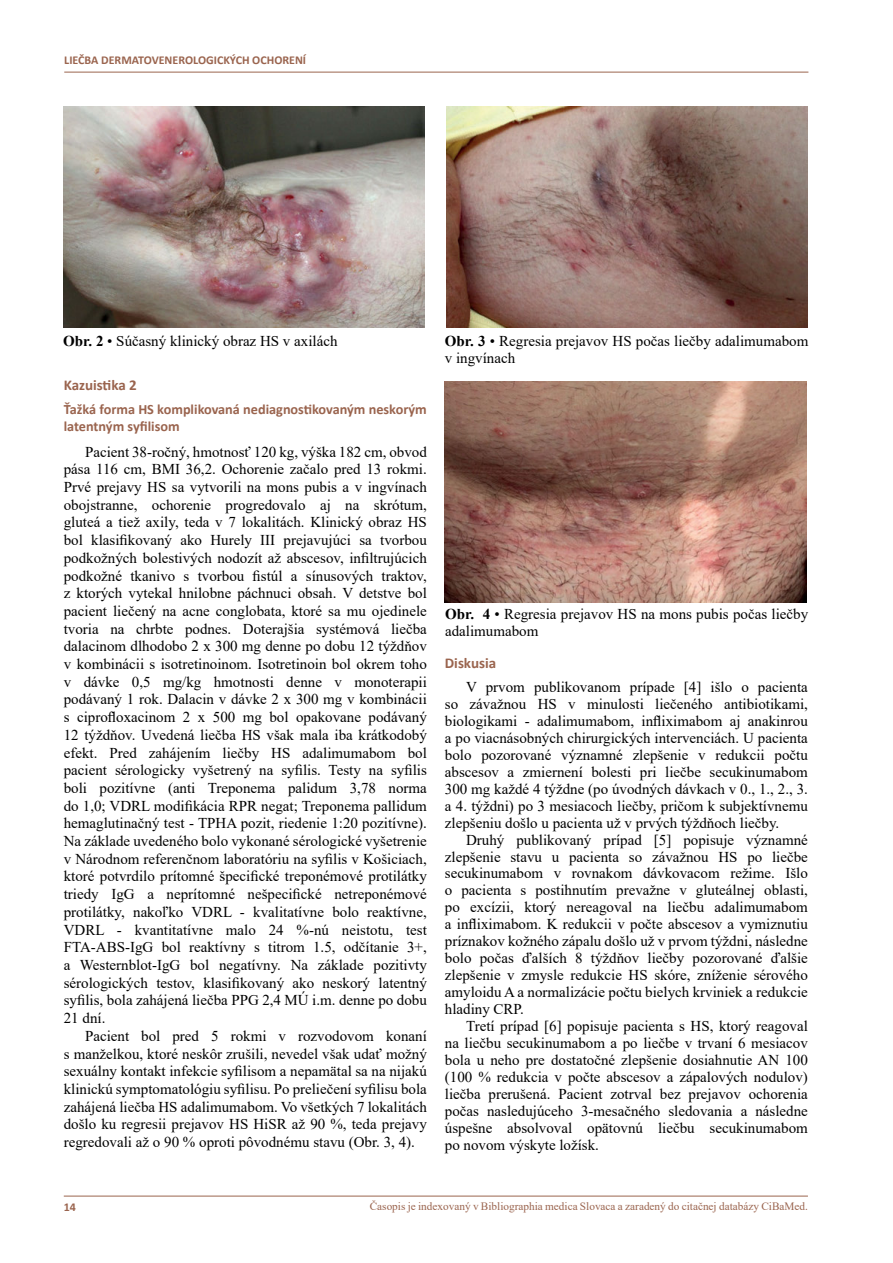
<style>
.page{position:relative;width:893px;height:1263px;background:#fff}
.page>*{position:absolute;margin:0;border:0;box-sizing:border-box;transform-origin:0 0}
.t1{font:15px/17.7px "Times New Roman";color:#000;text-align:justify}
.t2{font:700 15px "Calibri";color:#9a644e}
.t3{font:700 14.25px/17.1px "Calibri";color:#9a644e}
.t4{font:700 12px "Calibri";color:#9a644e}
.t5{font:11.25px "Times New Roman";color:#9a644e}
.s1{font-weight:700}
</style>
<div class="page">
<hr style="left:64px;top:72px;width:744px;height:1px;background:#9a644e">
<hr style="left:64px;top:1196px;width:744px;height:1px;background:#9a644e">
<img style="left:63px;top:106px;width:362px;height:221px">
<img style="left:446px;top:106px;width:362px;height:221px">
<img style="left:445px;top:381px;width:361px;height:222px">
<p class="t4" style="left:64px;top:52px;width:243px">LIEČBA DERMATOVENEROLOGICKÝCH OCHORENÍ</p>
<p class="t1" style="left:63px;top:332px;width:276px"><span class="s1">Obr. 2</span> • Súčasný klinický obraz HS v axilách</p>
<p class="t2" style="left:64px;top:374px;width:75px">Kazuistika 2</p>
<p class="t3" style="left:64px;top:401px;width:365px">Ťažká forma HS komplikovaná nediagnostikovaným neskorým latentným syfilisom</p>
<p class="t1" style="left:64px;top:442px;width:365px;text-indent:21px">Pacient 38-ročný, hmotnosť 120 kg, výška 182 cm, obvod pása 116 cm, BMI 36,2. Ochorenie začalo pred 13 rokmi.<br>Prvé prejavy HS sa vytvorili na mons pubis a v ingvínach obojstranne, ochorenie progredovalo aj na skrótum, gluteá a tiež axily, teda v 7 lokalitách. Klinický obraz HS bol klasifikovaný ako Hurely III prejavujúci sa tvorbou podkožných bolestivých nodozít až abscesov, infiltrujúcich podkožné tkanivo s tvorbou fistúl a sínusových traktov, z ktorých vytekal hnilobne páchnuci obsah. V detstve bol pacient liečený na acne conglobata, ktoré sa mu ojedinele tvoria na chrbte podnes. Doterajšia systémová liečba dalacinom dlhodobo 2 x 300 mg denne po dobu 12 týždňov v kombinácii s isotretinoinom. Isotretinoin bol okrem toho v dávke 0,5 mg/kg hmotnosti denne v monoterapii podávaný 1 rok. Dalacin v dávke 2 x 300 mg v kombinácii s ciprofloxacinom 2 x 500 mg bol opakovane podávaný 12 týždňov. Uvedená liečba HS však mala iba krátkodobý efekt. Pred zahájením liečby HS adalimumabom bol pacient sérologicky vyšetrený na syfilis. Testy na syfilis boli pozitívne (anti Treponema palidum 3,78 norma do 1,0; VDRL modifikácia RPR negat; Treponema pallidum hemaglutinačný test - TPHA pozit, riedenie 1:20 pozitívne).<br>Na základe uvedeného bolo vykonané sérologické vyšetrenie v Národnom referenčnom laboratóriu na syfilis v Košiciach, ktoré potvrdilo prítomné špecifické treponémové protilátky triedy IgG a neprítomné nešpecifické netreponémové protilátky, nakoľko VDRL - kvalitatívne bolo reaktívne, VDRL - kvantitatívne malo 24 %-nú neistotu, test FTA-ABS-IgG bol reaktívny s titrom 1.5, odčítanie 3+, a Westernblot-IgG bol negatívny. Na základe pozitivty sérologických testov, klasifikovaný ako neskorý latentný syfilis, bola zahájená liečba PPG 2,4 MÚ i.m. denne po dobu 21 dní.</p>
<p class="t1" style="left:64px;top:1026px;width:365px;text-indent:21px">Pacient bol pred 5 rokmi v rozvodovom konaní s manželkou, ktoré neskôr zrušili, nevedel však udať možný sexuálny kontakt infekcie syfilisom a nepamätal sa na nijakú klinickú symptomatológiu syfilisu. Po preliečení syfilisu bola zahájená liečba HS adalimumabom. Vo všetkých 7 lokalitách došlo ku regresii prejavov HS HiSR až 90 %, teda prejavy regredovali až o 90 % oproti pôvodnému stavu (Obr. 3, 4).</p>
<p class="t1" style="left:445px;top:332px;width:365px;line-height:17px"><span class="s1">Obr. 3</span> • Regresia prejavov HS počas liečby adalimumabom v ingvínach</p>
<p class="t1" style="left:445px;top:605px;width:365px;line-height:17px"><span class="s1">Obr. 4</span> • Regresia prejavov HS na mons pubis počas liečby adalimumabom</p>
<p class="t2" style="left:445px;top:652px;width:53px">Diskusia</p>
<p class="t1" style="left:445px;top:678px;width:365px;line-height:17px;text-indent:21px">V prvom publikovanom prípade [4] išlo o pacienta so závažnou HS v minulosti liečeného antibiotikami, biologikami - adalimumabom, infliximabom aj anakinrou a po viacnásobných chirurgických intervenciách. U pacienta bolo pozorované významné zlepšenie v redukcii počtu abscesov a zmiernení bolesti pri liečbe secukinumabom 300 mg každé 4 týždne (po úvodných dávkach v 0., 1., 2., 3. a 4. týždni) po 3 mesiacoch liečby, pričom k subjektívnemu zlepšeniu došlo u pacienta už v prvých týždňoch liečby.</p>
<p class="t1" style="left:445px;top:830px;width:365px;line-height:17px;text-indent:21px">Druhý publikovaný prípad [5] popisuje významné zlepšenie stavu u pacienta so závažnou HS po liečbe secukinumabom v rovnakom dávkovacom režime. Išlo o pacienta s postihnutím prevažne v gluteálnej oblasti, po excízii, ktorý nereagoval na liečbu adalimumabom a infliximabom. K redukcii v počte abscesov a vymiznutiu príznakov kožného zápalu došlo už v prvom týždni, následne bolo počas ďalších 8 týždňov liečby pozorované ďalšie zlepšenie v zmysle redukcie HS skóre, zníženie sérového amyloidu A a normalizácie počtu bielych krviniek a redukcie hladiny CRP.</p>
<p class="t1" style="left:445px;top:1017px;width:365px;line-height:17px;text-indent:21px">Tretí prípad [6] popisuje pacienta s HS, ktorý reagoval na liečbu secukinumabom a po liečbe v trvaní 6 mesiacov bola u neho pre dostatočné zlepšenie dosiahnutie AN 100 (100 % redukcia v počte abscesov a zápalových nodulov) liečba prerušená. Pacient zotrval bez prejavov ochorenia počas nasledujúceho 3-mesačného sledovania a následne úspešne absolvoval opätovnú liečbu secukinumabom po novom výskyte ložísk.</p>
<p class="t4" style="left:64px;top:1198px;width:14px">14</p>
<p class="t5" style="left:370px;top:1198px;width:440px">Časopis je indexovaný v Bibliographia medica Slovaca a zaradený do citačnej databázy CiBaMed.</p>
</div>
